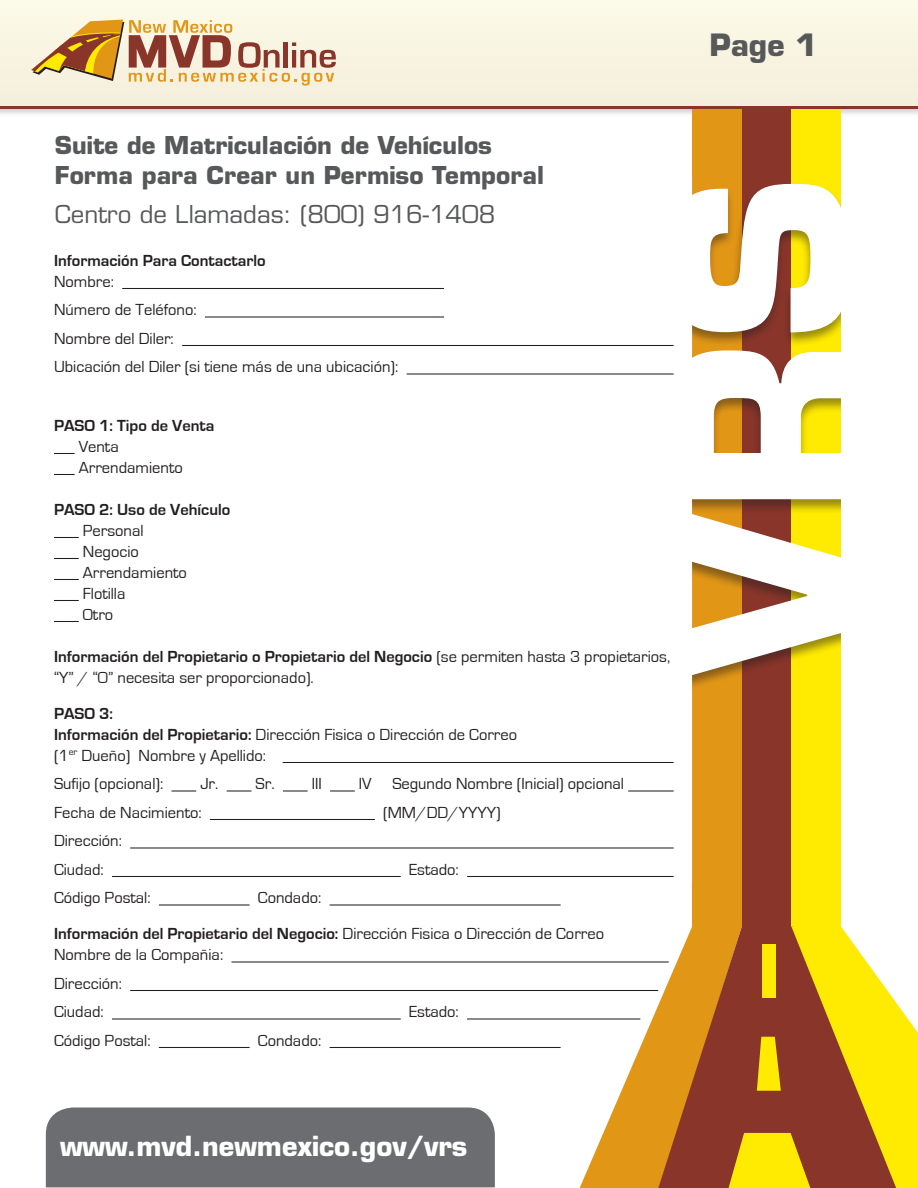
<style>
.page{position:relative;width:918px;height:1188px;background:#fff}
.page>*{position:absolute;margin:0;border:0;box-sizing:border-box;transform-origin:0 0}
.t1{font:700 231px "Eurostile LT Std";color:#fff}
.t2{font:700 30px "Eurostile LT Std";color:#57585a}
.t3{font:700 27px "Eurostile LT Std";color:#fff}
.t4{font:700 24px/30px "Eurostile LT Std";color:#57585a}
.t5{font:24px "Eurostile LT Std";color:#57585a}
.t6{font:16.5px/21px "Eurostile";color:#231f20}
.t7{font:700 16.5px "Eurostile";color:#231f20}
.s1{font-weight:700}
.s2{font-weight:400}
</style>
<div class="page">
<div style="left:0;top:97px;width:918px;height:21px;background:#231f20;opacity:.55"></div>
<svg style="left:0;top:105px;width:918px;height:4px;background:#a46356"></svg>
<div style="left:0;top:0;width:918px;height:105px;background:#f8f4e2"></div>
<svg style="left:31px;top:20px;width:305px;height:66px"></svg>
<div style="left:692px;top:109px;width:50px;height:818px;background:#e29616"></div>
<div style="left:742px;top:109px;width:49px;height:1079px;background:#89352a"></div>
<div style="left:791px;top:109px;width:50px;height:818px;background:#ffea01"></div>
<div style="left:663px;top:182px;width:193px;height:512px;background:#231f20;opacity:.47"></div>
<div style="left:841px;top:166px;width:77px;height:717px;background:#fff"></div>
<div style="left:556px;top:177px;width:136px;height:706px;background:#fff"></div>
<svg style="left:580px;top:927px;width:338px;height:261px"></svg>
<div style="left:46px;top:1108px;width:449px;height:79px;background:#6c6d70"></div>
<hr style="left:122px;top:288px;width:322px;height:1px;background:#231f20">
<hr style="left:205px;top:316px;width:239px;height:2px;background:#231f20">
<hr style="left:182px;top:345px;width:492px;height:1px;background:#231f20">
<hr style="left:407px;top:373px;width:267px;height:2px;background:#231f20">
<svg style="left:54px;top:453px;width:21px;height:1px"></svg>
<svg style="left:54px;top:474px;width:21px;height:1px"></svg>
<svg style="left:54px;top:537px;width:25px;height:1px"></svg>
<svg style="left:54px;top:558px;width:25px;height:1px"></svg>
<svg style="left:54px;top:579px;width:25px;height:1px"></svg>
<svg style="left:54px;top:600px;width:25px;height:1px"></svg>
<svg style="left:54px;top:621px;width:25px;height:1px"></svg>
<hr style="left:283px;top:762px;width:391px;height:1px;background:#231f20">
<hr style="left:171px;top:790px;width:25px;height:2px;background:#231f20">
<hr style="left:227px;top:790px;width:24px;height:2px;background:#231f20">
<hr style="left:283px;top:790px;width:25px;height:2px;background:#231f20">
<hr style="left:330px;top:790px;width:25px;height:2px;background:#231f20">
<hr style="left:628px;top:790px;width:46px;height:2px;background:#231f20">
<hr style="left:210px;top:819px;width:165px;height:1px;background:#231f20">
<hr style="left:130px;top:847px;width:544px;height:2px;background:#231f20">
<hr style="left:112px;top:876px;width:289px;height:1px;background:#231f20">
<hr style="left:467px;top:876px;width:207px;height:1px;background:#231f20">
<hr style="left:159px;top:904px;width:91px;height:2px;background:#231f20">
<hr style="left:330px;top:904px;width:231px;height:2px;background:#231f20">
<hr style="left:232px;top:961px;width:437px;height:2px;background:#231f20">
<hr style="left:130px;top:990px;width:528px;height:1px;background:#231f20">
<hr style="left:112px;top:1018px;width:289px;height:2px;background:#231f20">
<hr style="left:467px;top:1018px;width:173px;height:2px;background:#231f20">
<hr style="left:159px;top:1047px;width:91px;height:1px;background:#231f20">
<hr style="left:330px;top:1047px;width:231px;height:1px;background:#231f20">
<p class="t2" style="left:709px;top:27px;width:109px">Page 1</p>
<p class="t4" style="left:55px;top:130px;width:491px">Suite de Matriculación de Vehículos<br>Forma para Crear un Permiso Temporal</p>
<p class="t5" style="left:55px;top:200px;width:442px">Centro de Llamadas: (800) 916-1408</p>
<p class="t7" style="left:54px;top:251px;width:213px">Información Para Contactarlo</p>
<p class="t6" style="left:54px;top:271px;width:61px">Nombre:</p>
<p class="t6" style="left:54px;top:300px;width:144px">Número de Teléfono:</p>
<p class="t6" style="left:54px;top:328px;width:121px">Nombre del Diler:</p>
<p class="t6" style="left:54px;top:357px;width:346px">Ubicación del Diler (si tiene más de una ubicación):</p>
<p class="t1" style="left:619px;top:677px;width:503px;rotate:-90deg">VRS</p>
<p class="t7" style="left:54px;top:416px;width:162px">PASO 1: Tipo de Venta</p>
<p class="t6" style="left:79px;top:436px;width:42px">Venta</p>
<p class="t6" style="left:79px;top:457px;width:106px">Arrendamiento</p>
<p class="t7" style="left:54px;top:500px;width:178px">PASO 2: Uso de Vehículo</p>
<p class="t6" style="left:83px;top:520px;width:62px">Personal</p>
<p class="t6" style="left:83px;top:541px;width:57px">Negocio</p>
<p class="t6" style="left:83px;top:562px;width:106px">Arrendamiento</p>
<p class="t6" style="left:83px;top:583px;width:44px">Flotilla</p>
<p class="t6" style="left:83px;top:604px;width:32px">Otro</p>
<p class="t6" style="left:54px;top:646px;width:618px"><span class="s1">Información del Propietario o Propietario del Negocio</span> (se permiten hasta 3 propietarios, “Y” / “O” necesita ser proporcionado).</p>
<p class="t7" style="left:54px;top:704px;width:61px">PASO 3:</p>
<p class="t6" style="left:54px;top:724px;width:465px"><span class="s1">Información del Propietario:</span> Dirección Fisica o Dirección de Correo</p>
<p class="t6" style="left:54px;top:745px;width:214px">(1<sup>er</sup> Dueño) Nombre y Apellido:</p>
<p class="t6" style="left:54px;top:774px;width:111px">Sufijo (opcional):</p>
<p class="t6" style="left:200px;top:774px;width:76px">Jr. Sr.</p>
<p class="t6" style="left:312px;top:774px;width:12px">III</p>
<p class="t6" style="left:359px;top:774px;width:267px">IV Segundo Nombre (Inicial) opcional</p>
<p class="t6" style="left:54px;top:802px;width:149px">Fecha de Nacimiento:</p>
<p class="t6" style="left:383px;top:802px;width:119px">(MM/DD/YYYY)</p>
<p class="t6" style="left:54px;top:831px;width:69px">Dirección:</p>
<p class="t6" style="left:54px;top:859px;width:51px">Ciudad:</p>
<p class="t6" style="left:409px;top:859px;width:51px">Estado:</p>
<p class="t6" style="left:54px;top:888px;width:98px">Código Postal:</p>
<p class="t6" style="left:258px;top:888px;width:65px">Condado:</p>
<p class="t7" style="left:54px;top:925px;width:552px">Información del Propietario del Negocio: <span class="s2">Dirección Fisica o Dirección de Correo</span></p>
<p class="t6" style="left:54px;top:945px;width:171px">Nombre de la Compañia:</p>
<p class="t6" style="left:54px;top:973px;width:69px">Dirección:</p>
<p class="t6" style="left:54px;top:1002px;width:51px">Ciudad:</p>
<p class="t6" style="left:409px;top:1002px;width:51px">Estado:</p>
<p class="t6" style="left:54px;top:1030px;width:98px">Código Postal:</p>
<p class="t6" style="left:258px;top:1030px;width:65px">Condado:</p>
<p class="t3" style="left:60px;top:1129px;width:409px">www.mvd.newmexico.gov/vrs</p>
</div>
